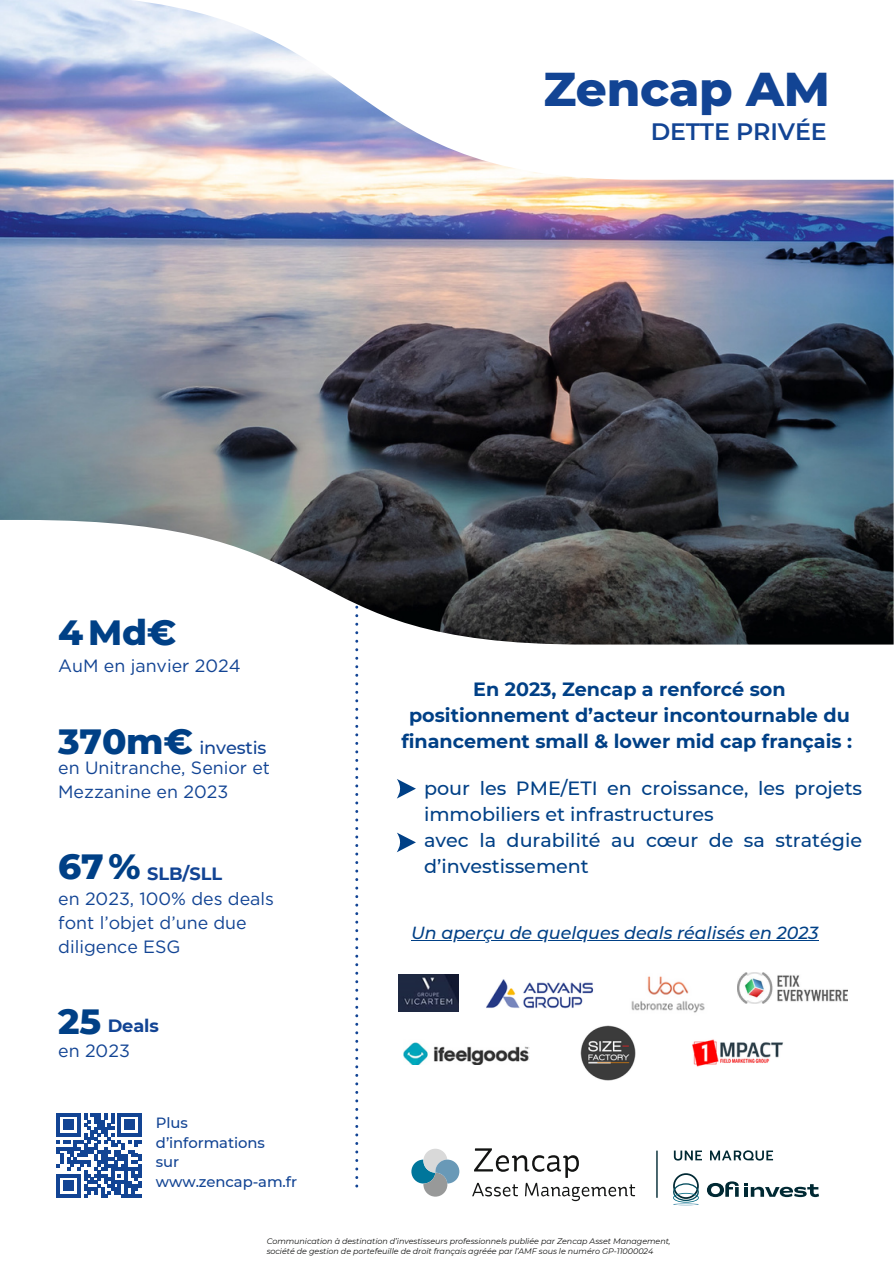
<style>
.page{position:relative;width:894px;height:1264px;background:#fff}
.page>*{position:absolute;margin:0;border:0;box-sizing:border-box;transform-origin:0 0}
.t1{font:800 48.3px "Montserrat";letter-spacing:-.005em;color:#124494}
.t2{font:800 35.7px "Montserrat";letter-spacing:-.005em;color:#004086}
.t3{font:600 23.7px "Montserrat";letter-spacing:-.005em;color:#124494}
.t4{font:500 19.2px/25.8px "Montserrat";color:#004086}
.t5{font:700 19.2px/25.8px "Montserrat";color:#004086;text-align:center}
.t6{font:17.7px/24px "Gotham";color:#124494}
.t7{font:700 17.7px "Montserrat";letter-spacing:-.005em;color:#124494}
.t8{font:500 17.7px "Montserrat";letter-spacing:-.005em;color:#124494}
.t9{font:italic 500 17.55px "Montserrat";color:#004086}
.t10{font:500 14.85px/19.4px "Montserrat";letter-spacing:-.005em;color:#124494}
.t11{font:italic 7.95px "Montserrat";letter-spacing:-.005em;color:#131413}
</style>
<div class="page">
<img style="left:0;top:180px;width:893px;height:464px">
<svg style="left:0;top:0;width:893px;height:180px"></svg>
<svg style="left:472px;top:1148px;width:163px;height:53px"></svg>
<div style="left:423px;top:1172px;width:24px;height:24px;background:#989999;border-radius:12px"></div>
<svg style="left:411px;top:1148px;width:36px;height:35px"></svg>
<svg style="left:435px;top:1159px;width:24px;height:24px"></svg>
<hr style="left:656px;top:1150px;width:1px;height:47px;background:#002933">
<svg style="left:673px;top:1150px;width:28px;height:10px"></svg>
<svg style="left:710px;top:1150px;width:62px;height:10px"></svg>
<svg style="left:707px;top:1181px;width:31px;height:16px"></svg>
<svg style="left:744px;top:1183px;width:74px;height:14px"></svg>
<hr style="left:673px;top:1203px;width:25px;height:2px;background:#287c9d;border-radius:50%">
<svg style="left:673px;top:1173px;width:25px;height:31px"></svg>
<svg style="left:355px;top:605px;width:3px;height:582px"></svg>
<svg style="left:57px;top:1113px;width:84px;height:84px"></svg>
<img style="left:486px;top:979px;width:108px;height:30px">
<img style="left:404px;top:1042px;width:126px;height:22px">
<img style="left:631px;top:976px;width:74px;height:37px">
<img style="left:692px;top:1039px;width:91px;height:28px">
<img style="left:737px;top:972px;width:109px;height:31px">
<img style="left:398px;top:974px;width:60px;height:37px">
<img style="left:580px;top:1025px;width:55px;height:55px">
<svg style="left:397px;top:832px;width:19px;height:20px"></svg>
<svg style="left:397px;top:779px;width:19px;height:19px"></svg>
<hr style="left:411px;top:939px;width:407px;height:1px;background:#004086">
<h6 class="t1" style="left:543px;top:59px;width:288px">Zencap AM</h6>
<p class="t3" style="left:650px;top:117px;width:177px">DETTE PRIVÉE</p>
<p class="t2" style="left:58px;top:611px;width:120px">4Md€</p>
<p class="t6" style="left:58px;top:653px;width:184px">AuM en janvier 2024</p>
<p class="t2" style="left:58px;top:719px;width:136px">370m€</p>
<h6 class="t8" style="left:199px;top:737px;width:69px">investis</h6>
<h6 class="t6" style="left:58px;top:755px;width:213px">en Unitranche, Senior et<br>Mezzanine en 2023</h6>
<p class="t2" style="left:58px;top:844px;width:84px">67%</p>
<p class="t7" style="left:147px;top:863px;width:76px">SLB/SLL</p>
<h5 class="t6" style="left:58px;top:886px;width:217px">en 2023, 100% des deals font l’objet d’une due diligence ESG</h5>
<h5 class="t2" style="left:58px;top:998px;width:44px">25</h5>
<h5 class="t7" style="left:108px;top:1015px;width:53px">Deals</h5>
<h5 class="t6" style="left:58px;top:1038px;width:73px">en 2023</h5>
<h2 class="t10" style="left:156px;top:1113px;width:33px">Plus</h2>
<h4 class="t10" style="left:156px;top:1132px;width:110px">d’informations</h4>
<p class="t10" style="left:156px;top:1152px;width:142px">sur www.zencap-am.fr</p>
<h5 class="t5" style="left:401px;top:676px;width:452px">En 2023, Zencap a renforcé son positionnement d’acteur incontournable du financement small &amp; lower mid cap français :</h5>
<p class="t4" style="left:424px;top:775px;width:439px">pour les PME/ETI en croissance, les projets immobiliers et infrastructures<br>avec la durabilité au cœur de sa stratégie d’investissement</p>
<p class="t9" style="left:411px;top:921px;width:409px">Un aperçu de quelques deals réalisés en 2023</p>
<p class="t11" style="left:266px;top:1236px;width:405px">Communication à destination d’investisseurs professionnels publiée par Zencap Asset Management,</p>
<p class="t11" style="left:266px;top:1245px;width:388px">société de gestion de portefeuille de droit français agréée par l’AMF sous le numéro GP-11000024</p>
</div>
